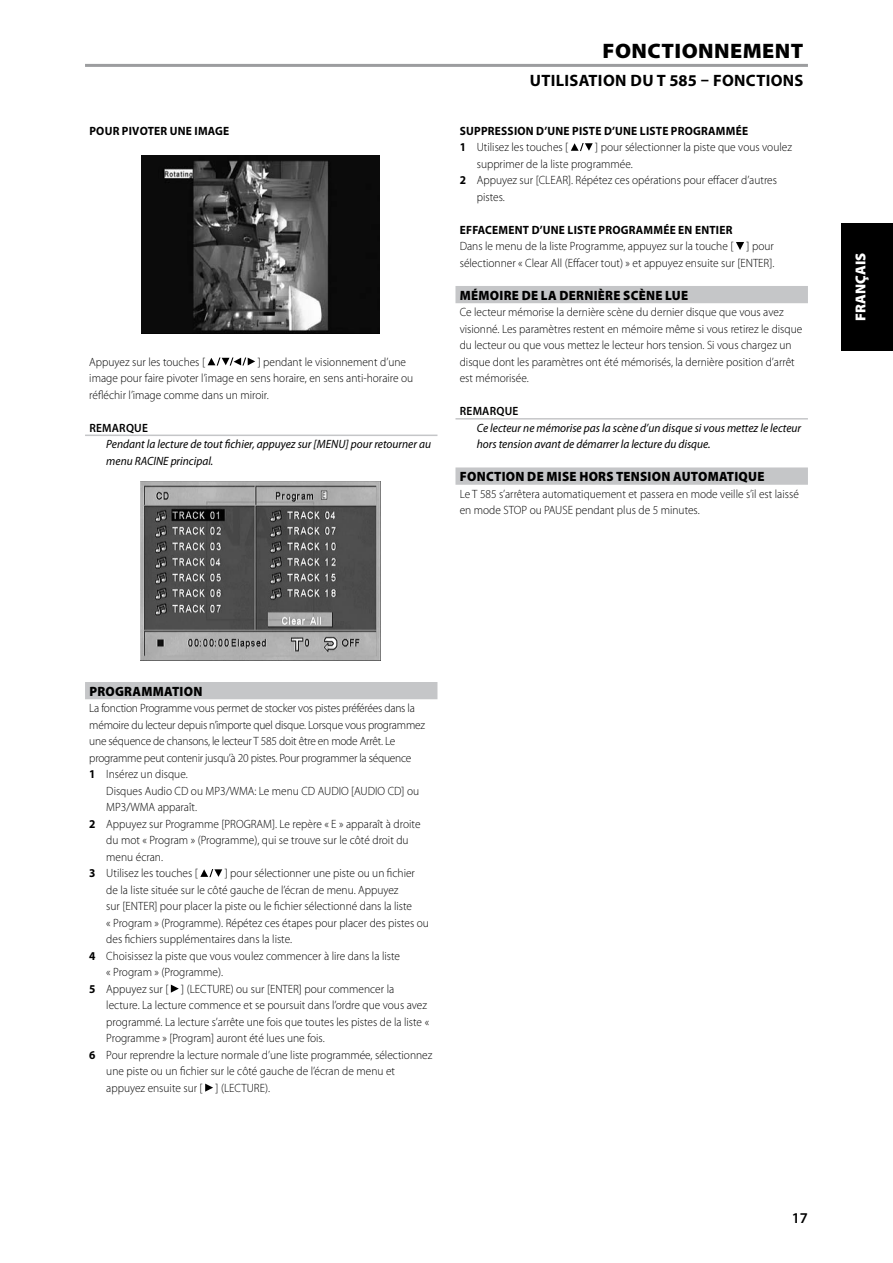
<style>
.page{position:relative;width:893px;height:1263px;background:#fff}
.page>*{position:absolute;margin:0;border:0;box-sizing:border-box;transform-origin:0 0}
.t1{font:900 21px "Myriad Pro";letter-spacing:.02em;color:#000;scale:1.05 1}
.t2{font:700 16.5px "Myriad Pro";color:#000}
.t3{font:600 15px "Myriad Pro";color:#000}
.t4{font:900 14.4px "Myriad Pro";color:#fff}
.t5{font:900 13.5px "Myriad Pro";letter-spacing:.02em;color:#000;scale:.95 1}
.t6{font:300 12px/16.5px "Myriad Pro";color:#000;scale:.95 1}
.t7{font:300 12px/16.5px "Myriad Pro";letter-spacing:-.02em;color:#000;scale:.95 1}
.t8{font:italic 12px/16.5px "Myriad Pro";color:#000;scale:.95 1}
.t9{font:700 12px "Myriad Pro";letter-spacing:.02em;color:#000;scale:.95 1}
.t10{font:600 12px "Myriad Pro";letter-spacing:.02em;color:#000;scale:.95 1}
.s1{font-weight:700}
</style>
<div class="page">
<hr style="left:85px;top:435px;width:352px;height:1px;background:#c5c6c8">
<div style="left:85px;top:682px;width:352px;height:17px;background:#c5c6c8"></div>
<svg style="left:208px;top:357px;width:47px;height:9px"></svg>
<svg style="left:200px;top:869px;width:22px;height:8px"></svg>
<svg style="left:171px;top:984px;width:8px;height:9px"></svg>
<svg style="left:205px;top:1083px;width:8px;height:9px"></svg>
<div style="left:455px;top:286px;width:353px;height:17px;background:#c5c6c8"></div>
<hr style="left:455px;top:418px;width:353px;height:2px;background:#c5c6c8">
<div style="left:455px;top:467px;width:353px;height:18px;background:#c5c6c8"></div>
<svg style="left:571px;top:143px;width:22px;height:8px"></svg>
<svg style="left:736px;top:242px;width:8px;height:8px"></svg>
<hr style="left:85px;top:64px;width:723px;height:3px;background:#9c9d9f">
<img style="left:141px;top:155px;width:239px;height:179px">
<img style="left:141px;top:481px;width:239px;height:179px">
<div style="left:842px;top:223px;width:51px;height:127px;background:#000"></div>
<p class="t9" style="left:89px;top:123px;width:9px">POUR</p>
<p class="t9" style="left:122px;top:123px;width:8px">PIVOTER</p>
<p class="t9" style="left:170px;top:123px;width:9px">UNE</p>
<p class="t9" style="left:195px;top:123px;width:37px">IMAGE</p>
<p class="t6" style="left:89px;top:353px;width:123px">Appuyez sur les touches [</p>
<p class="t6" style="left:89px;top:353px;width:343px;text-indent:168px">] pendant le visionnement d’une image pour faire pivoter l’image en sens horaire, en sens anti-horaire ou réfléchir l’image comme dans un miroir.</p>
<p class="t10" style="left:89px;top:420px;width:63px">REMARQUE</p>
<p class="t8" style="left:106px;top:436px;width:343px">Pendant la lecture de tout fichier, appuyez sur [MENU] pour retourner au menu RACINE principal.</p>
<h1 class="t1" style="left:603px;top:37px;width:193px">FONCTIONNEMENT</h1>
<h2 class="t2" style="left:530px;top:70px;width:10px">UTILISATION</h2>
<h2 class="t2" style="left:630px;top:70px;width:94px">DU T 585 – FON</h2>
<h2 class="t2" style="left:746px;top:70px;width:21px">CTIONS</h2>
<p class="t9" style="left:460px;top:123px;width:8px">SUPPRESSION</p>
<p class="t9" style="left:536px;top:123px;width:21px">D’UNE</p>
<p class="t9" style="left:572px;top:123px;width:7px">PISTE</p>
<p class="t9" style="left:604px;top:123px;width:21px">D’UNE</p>
<p class="t9" style="left:640px;top:123px;width:7px">LISTE</p>
<p class="t9" style="left:671px;top:123px;width:9px">PRO</p>
<p class="t9" style="left:693px;top:123px;width:18px">GRAMMÉE</p>
<p class="t6" style="left:460px;top:139px;width:116px"><span class="s1">1</span> Utilisez les touches [</p>
<p class="t6" style="left:595px;top:139px;width:209px">] pour sélectionner la piste que vous voulez</p>
<p class="t6" style="left:477px;top:155px;width:166px">supprimer de la liste programmée.</p>
<p class="t6" style="left:460px;top:172px;width:335px"><span class="s1">2</span> Appuyez sur [CLEAR]. Répétez ces opérations pour effacer d’autres</p>
<p class="t6" style="left:477px;top:188px;width:31px">pistes.</p>
<p class="t9" style="left:460px;top:222px;width:3px">EFFA</p>
<p class="t9" style="left:485px;top:222px;width:16px">CEMENT</p>
<p class="t9" style="left:532px;top:222px;width:21px">D’UNE</p>
<p class="t9" style="left:568px;top:222px;width:7px">LISTE</p>
<p class="t9" style="left:599px;top:222px;width:9px">PRO</p>
<p class="t9" style="left:621px;top:222px;width:18px">GRAMMÉE</p>
<p class="t9" style="left:678px;top:222px;width:25px">EN ENTIER</p>
<p class="t6" style="left:460px;top:238px;width:333px">Dans le menu de la liste Programme, appuyez sur la touche [ ] pour sélectionner « Clear All (Effacer tout) » et appuyez ensuite sur [ENTER].</p>
<p class="t5" style="left:460px;top:286px;width:242px">MÉMOIRE DE LA DERNIÈRE SCÈNE LUE</p>
<p class="t6" style="left:460px;top:304px;width:362px">Ce lecteur mémorise la dernière scène du dernier disque que vous avez visionné. Les paramètres restent en mémoire même si vous retirez le disque du lecteur ou que vous mettez le lecteur hors tension. Si vous chargez un disque dont les paramètres ont été mémorisés, la dernière position d’arrêt est mémorisée.</p>
<p class="t10" style="left:460px;top:403px;width:63px">REMARQUE</p>
<p class="t8" style="left:477px;top:419px;width:343px">Ce lecteur ne mémorise pas la scène d’un disque si vous mettez le lecteur hors tension avant de démarrer la lecture du disque.</p>
<p class="t5" style="left:460px;top:467px;width:322px">FONCTION DE MISE HORS TENSION AUTOMATIQUE</p>
<p class="t6" style="left:460px;top:485px;width:358px">Le T 585 s’arrêtera automatiquement et passera en mode veille s’il est laissé en mode STOP ou PAUSE pendant plus de 5 minutes.</p>
<p class="t4" style="left:851px;top:321px;width:69px;rotate:-90deg">FRANÇAIS</p>
<p class="t5" style="left:89px;top:682px;width:88px">PROGRAMMATION</p>
<p class="t7" style="left:89px;top:700px;width:355px">La fonction Programme vous permet de stocker vos pistes préférées dans la mémoire du lecteur depuis n’importe quel disque. Lorsque vous programmez une séquence de chansons, le lecteur T 585 doit être en mode Arrêt. Le programme peut contenir jusqu’à 20 pistes. Pour programmer la séquence<br><span class="s1">1</span> Insérez un disque.</p>
<p class="t6" style="left:106px;top:782px;width:331px">Disques Audio CD ou MP3/WMA: Le menu CD AUDIO [AUDIO CD] ou</p>
<p class="t6" style="left:106px;top:799px;width:97px">MP3/WMA apparaît.</p>
<p class="t6" style="left:89px;top:815px;width:350px"><span class="s1">2</span> Appuyez sur Programme [PROGRAM]. Le repère « E » apparaît à droite</p>
<p class="t6" style="left:106px;top:832px;width:320px">du mot « Program » (Programme), qui se trouve sur le côté droit du</p>
<p class="t6" style="left:106px;top:848px;width:61px">menu écran.</p>
<p class="t6" style="left:89px;top:865px;width:116px"><span class="s1">3</span> Utilisez les touches [</p>
<p class="t6" style="left:225px;top:865px;width:202px">] pour sélectionner une piste ou un fichier</p>
<p class="t6" style="left:106px;top:881px;width:309px">de la liste située sur le côté gauche de l’écran de menu. Appuyez</p>
<p class="t6" style="left:106px;top:898px;width:323px">sur [ENTER] pour placer la piste ou le fichier sélectionné dans la liste</p>
<p class="t6" style="left:106px;top:914px;width:341px">« Program » (Programme). Répétez ces étapes pour placer des pistes ou</p>
<p class="t6" style="left:106px;top:931px;width:197px">des fichiers supplémentaires dans la liste.</p>
<p class="t6" style="left:89px;top:947px;width:329px"><span class="s1">4</span> Choisissez la piste que vous voulez commencer à lire dans la liste</p>
<p class="t6" style="left:106px;top:964px;width:125px">« Program » (Programme).</p>
<p class="t6" style="left:89px;top:980px;width:323px"><span class="s1">5</span> Appuyez sur [ ] (LECTURE) ou sur [ENTER] pour commencer la</p>
<p class="t6" style="left:106px;top:997px;width:339px">lecture. La lecture commence et se poursuit dans l’ordre que vous avez</p>
<p class="t6" style="left:106px;top:1013px;width:341px">programmé. La lecture s’arrête une fois que toutes les pistes de la liste «</p>
<p class="t6" style="left:106px;top:1030px;width:231px">Programme » [Program] auront été lues une fois.</p>
<p class="t6" style="left:89px;top:1046px;width:363px"><span class="s1">6</span> Pour reprendre la lecture normale d’une liste programmée, sélectionnez</p>
<p class="t6" style="left:106px;top:1063px;width:305px">une piste ou un fichier sur le côté gauche de l’écran de menu et</p>
<p class="t6" style="left:106px;top:1079px;width:174px">appuyez ensuite sur [ ] (LECTURE).</p>
<p class="t3" style="left:792px;top:1208px;width:18px">17</p>
</div>
